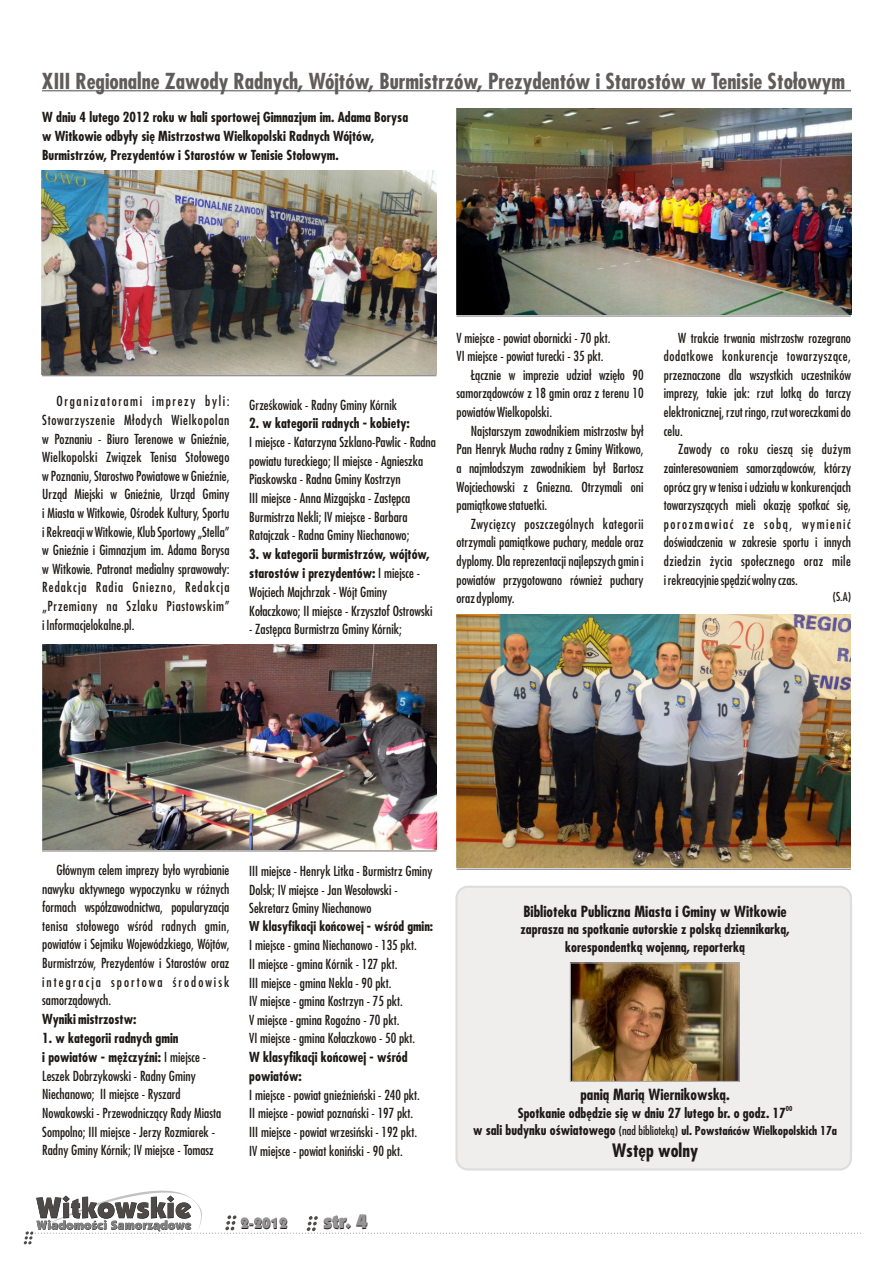
<style>
.page{position:relative;width:893px;height:1263px;background:#fff}
.page>*{position:absolute;margin:0;border:0;box-sizing:border-box;transform-origin:0 0}
.t1{font:700 21.45px "Fujiyama";color:#615c5c}
.t2{font:900 19.5px "Kabel IT Cby BT";color:#1f1a17}
.t3{font:700 18px "Fujiyama";color:#1f1a17}
.t4{font:700 15px "Fujiyama";color:#1f1a17}
.t5{font:900 15px "Kabel IT Cby BT";color:#1f1a17}
.t6{font:13.5px/18.6px "Fujiyama";color:#1f1a17}
.t7{font:700 13.5px/18.9px "Fujiyama";color:#1f1a17}
.t8{font:13.5px "Fujiyama";letter-spacing:.035em;color:#1f1a17}
.t9{font:700 13.2px "Fujiyama";color:#1f1a17}
.t10{font:700 12px "Fujiyama";color:#1f1a17}
.t11{font:12px "Fujiyama";color:#1f1a17}
.t12{font:700 6.75px "Fujiyama";color:#1f1a17}
.s1{font-weight:700}
.s2{font-size:13.5px}
.s3{font-weight:400}
</style>
<div class="page">
<div style="left:455px;top:886px;width:397px;height:284px;background:#f0eded;border:2px solid #dedede;border-radius:11px"></div>
<svg style="left:24px;top:1190px;width:837px;height:54px"></svg>
<hr style="left:42px;top:90px;width:809px;height:1px;background:#828282">
<hr style="left:457px;top:869px;width:394px;height:1px;background:#737070">
<hr style="left:457px;top:316px;width:394px;height:1px;background:#737070">
<img style="left:457px;top:614px;width:394px;height:254px">
<img style="left:42px;top:645px;width:394px;height:204px">
<img style="left:42px;top:170px;width:394px;height:204px">
<img style="left:457px;top:108px;width:394px;height:207px">
<hr style="left:42px;top:375px;width:394px;height:1px;background:#737070">
<hr style="left:42px;top:850px;width:394px;height:1px;background:#737070">
<img style="left:572px;top:964px;width:166px;height:116px">
<div style="left:570px;top:962px;width:170px;height:120px;border:1px solid #aba8a8"></div>
<h1 class="t1" style="left:42px;top:72px;width:805px">XIII Regionalne Zawody Radnych, Wójtów, Burmistrzów, Prezydentów i Starostów w Tenisie Stołowym</h1>
<p class="t7" style="left:42px;top:109px;width:367px">W dniu 4 lutego 2012 roku w hali sportowej Gimnazjum im. Adama Borysa w Witkowie odbyły się Mistrzostwa Wielkopolski Radnych Wójtów,<br>Burmistrzów, Prezydentów i Starostów w Tenisie Stołowym.</p>
<p class="t6" style="left:42px;top:393px;width:189px;text-align:justify;text-indent:14px">Organizatorami imprezy byli:<br>Stowarzyszenie Młodych Wielkopolan w Poznaniu - Biuro Terenowe w Gnieźnie, Wielkopolski Związek Tenisa Stołowego w Poznaniu, Starostwo Powiatowe w Gnieźnie, Urząd Miejski w Gnieźnie, Urząd Gminy i Miasta w Witkowie, Ośrodek Kultury, Sportu i Rekreacji w Witkowie, Klub Sportowy „Stella” w Gnieźnie i Gimnazjum im. Adama Borysa w Witkowie. Patronat medialny sprawowały:<br>Redakcja Radia Gniezno, Redakcja „Przemiany na Szlaku Piastowskim” i Informacjelokalne.pl.</p>
<p class="t6" style="left:249px;top:397px;width:150px">Grześkowiak - Radny Gminy Kórnik</p>
<p class="t7" style="left:249px;top:415px;width:162px">2. w kategorii radnych - kobiety:</p>
<p class="t6" style="left:249px;top:434px;width:188px">I miejsce - Katarzyna Szklano-Pawlic - Radna powiatu tureckiego; II miejsce - Agnieszka Piaskowska - Radna Gminy Kostrzyn<br>III miejsce - Anna Mizgajska - Zastępca Burmistrza Nekli; IV miejsce - Barbara Ratajczak - Radna Gminy Niechanowo;</p>
<p class="t6" style="left:249px;top:545px;width:185px"><span class="s1">3. w kategorii burmistrzów, wójtów, starostów i prezydentów:</span> I miejsce - Wojciech Majchrzak - Wójt Gminy Kołaczkowo; II miejsce - Krzysztof Ostrowski</p>
<p class="t6" style="left:249px;top:621px;width:154px">- Zastępca Burmistrza Gminy Kórnik;</p>
<p class="t6" style="left:457px;top:329px;width:155px">V miejsce - powiat obornicki - 70 pkt.</p>
<p class="t6" style="left:457px;top:348px;width:149px">VI miejsce - powiat turecki - 35 pkt.</p>
<p class="t6" style="left:471px;top:367px;width:174px">Łącznie w imprezie udział wzięło 90</p>
<p class="t6" style="left:457px;top:385px;width:189px">samorządowców z 18 gmin oraz z terenu 10</p>
<p class="t6" style="left:457px;top:404px;width:97px">powiatów Wielkopolski.</p>
<p class="t6" style="left:471px;top:422px;width:174px">Najstarszym zawodnikiem mistrzostw był</p>
<p class="t6" style="left:457px;top:441px;width:189px">Pan Henryk Mucha radny z Gminy Witkowo,</p>
<p class="t6" style="left:457px;top:460px;width:189px">a najmłodszym zawodnikiem był Bartosz</p>
<p class="t6" style="left:457px;top:478px;width:189px">Wojciechowski z Gniezna. Otrzymali oni</p>
<p class="t6" style="left:457px;top:497px;width:92px">pamiątkowe statuetki.</p>
<p class="t8" style="left:471px;top:518px;width:174px">Zwycięzcy poszczególnych kategorii</p>
<p class="t6" style="left:457px;top:534px;width:189px">otrzymali pamiątkowe puchary, medale oraz</p>
<p class="t6" style="left:457px;top:553px;width:189px">dyplomy. Dla reprezentacji najlepszych gmin i</p>
<p class="t6" style="left:457px;top:571px;width:189px">powiatów przygotowano również puchary</p>
<p class="t6" style="left:457px;top:590px;width:59px">oraz dyplomy.</p>
<p class="t6" style="left:664px;top:329px;width:189px;text-align:justify;text-indent:14px">W trakcie trwania mistrzostw rozegrano dodatkowe konkurencje towarzyszące, przeznaczone dla wszystkich uczestników imprezy, takie jak: rzut lotką do tarczy elektronicznej, rzut ringo, rzut woreczkami do celu.</p>
<p class="t6" style="left:664px;top:441px;width:189px;text-align:justify;text-indent:14px">Zawody co roku cieszą się dużym zainteresowaniem samorządowców, którzy oprócz gry w tenisa i udziału w konkurencjach towarzyszących mieli okazję spotkać się, porozmawiać ze sobą, wymienić doświadczenia w zakresie sportu i innych dziedzin życia społecznego oraz mile irekreacyjnie spędzić wolny czas.</p>
<p class="t11" style="left:833px;top:592px;width:20px">(S.A)</p>
<p class="t6" style="left:42px;top:862px;width:189px;text-align:justify;text-indent:14px">Głównym celem imprezy było wyrabianie nawyku aktywnego wypoczynku w różnych formach współzawodnictwa, popularyzacja tenisa stołowego wśród radnych gmin, powiatów i Sejmiku Wojewódzkiego, Wójtów, Burmistrzów, Prezydentów i Starostów oraz integracja sportowa środowisk samorządowych.</p>
<p class="t7" style="left:42px;top:1011px;width:96px">Wyniki mistrzostw:</p>
<p class="t6" style="left:42px;top:1029px;width:181px"><span class="s1">1. w kategorii radnych gmin<br>i powiatów - mężczyźni:</span> I miejsce - Leszek Dobrzykowski - Radny Gminy Niechanowo; II miejsce - Ryszard Nowakowski - Przewodniczący Rady Miasta Sompolno; III miejsce - Jerzy Rozmiarek - Radny Gminy Kórnik; IV miejsce - Tomasz</p>
<p class="t6" style="left:249px;top:863px;width:185px">III miejsce - Henryk Litka - Burmistrz Gminy<br>Dolsk; IV miejsce - Jan Wesołowski -<br>Sekretarz Gminy Niechanowo</p>
<p class="t9" style="left:249px;top:921px;width:185px">W klasyfikacji końcowej - wśród gmin:</p>
<p class="t6" style="left:249px;top:937px;width:169px">I miejsce - gmina Niechanowo - 135 pkt.<br>II miejsce - gmina Kórnik - 127 pkt.<br>III miejsce - gmina Nekla - 90 pkt.<br>IV miejsce - gmina Kostrzyn - 75 pkt.<br>V miejsce - gmina Rogoźno - 70 pkt.<br>VI miejsce - gmina Kołaczkowo - 50 pkt.</p>
<p class="t7" style="left:249px;top:1049px;width:160px">W klasyfikacji końcowej - wśród powiatów:</p>
<p class="t6" style="left:249px;top:1087px;width:172px">I miejsce - powiat gnieźnieński - 240 pkt.<br>II miejsce - powiat poznański - 197 pkt.<br>III miejsce - powiat wrzesiński - 192 pkt.<br>IV miejsce - powiat koniński - 90 pkt.</p>
<p class="t5" style="left:241px;top:1218px;width:49px">2-2012</p>
<h2 class="t2" style="left:324px;top:1214px;width:46px">str. 4</h2>
<p class="t4" style="left:523px;top:905px;width:265px">Biblioteka Publiczna Miasta i Gminy w Witkowie</p>
<p class="t7" style="left:521px;top:922px;width:271px;line-height:17.2px;text-align:center">zaprasza na spotkanie autorskie z polską dziennikarką, korespondentką wojenną, reporterką</p>
<p class="t4" style="left:580px;top:1089px;width:151px">panią Marią Wiernikowską.</p>
<p class="t12" style="left:786px;top:1106px;width:8px">00</p>
<p class="t7" style="left:518px;top:1105px;width:270px">Spotkanie odbędzie się w dniu 27 lutego br. o godz. 17</p>
<p class="t10" style="left:473px;top:1126px;width:366px"><span class="s2">w sali budynku oświatowego</span> <span class="s3">(nad biblioteką)</span> ul. Powstańców Wielkopolskich 17a</p>
<h3 class="t3" style="left:612px;top:1143px;width:88px">Wstęp wolny</h3>
</div>
